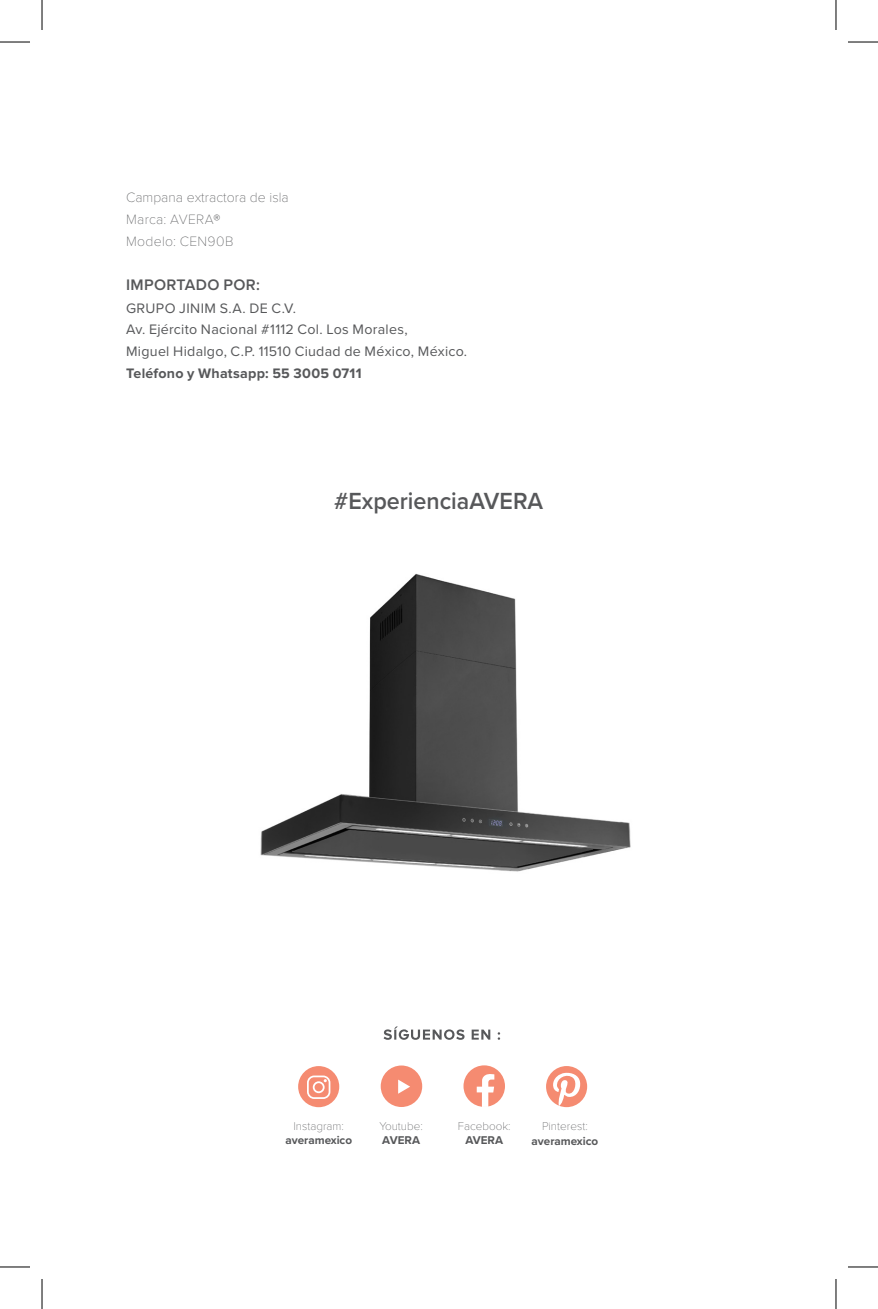
<style>
.page{position:relative;width:878px;height:1309px;background:#fff}
.page>*{position:absolute;margin:0;border:0;box-sizing:border-box;transform-origin:0 0}
.t1{font:600 24.2px "Proxima Nova";color:#57585a;scale:.96 1}
.t2{font:600 15.8px "Proxima Nova";letter-spacing:.02em;color:#57585a}
.t3{font:14.2px/21.8px "Proxima Nova";letter-spacing:.02em;color:#57585a}
.t4{font:100 14px/22px "Proxima Nova T";color:#57585a}
.t5{font:700 11.6px/14px "Proxima Nova";color:#57585a;text-align:center}
.t6{font:100 11.6px/14px "Proxima Nova T";color:#57585a}
.s1{font-weight:700}
.s2{font-family:"Proxima Nova T";font-weight:100}
.s3{font-family:"Proxima Nova";font-weight:700}
</style>
<div class="page">
<img style="left:260px;top:573px;width:371px;height:299px">
<svg style="left:383px;top:1026px;width:81px;height:13px"></svg>
<svg style="left:471px;top:1029px;width:19px;height:10px"></svg>
<div style="left:298px;top:1066px;width:41px;height:41px;background:#f58b71;border-radius:50%"></div>
<svg style="left:307px;top:1075px;width:23px;height:24px"></svg>
<div style="left:381px;top:1065px;width:41px;height:42px;background:#f58b71;border-radius:50%"></div>
<svg style="left:398px;top:1079px;width:12px;height:14px"></svg>
<div style="left:463px;top:1065px;width:42px;height:42px;background:#f58b71;border-radius:50%"></div>
<svg style="left:477px;top:1074px;width:17px;height:33px"></svg>
<svg style="left:546px;top:1066px;width:41px;height:41px"></svg>
<hr style="left:0;top:42px;width:30px;height:1px;background:#000">
<hr style="left:848px;top:42px;width:30px;height:1px;background:#000">
<hr style="left:0;top:1266px;width:30px;height:1px;background:#000">
<hr style="left:848px;top:1266px;width:30px;height:1px;background:#000">
<hr style="left:42px;top:0;width:1px;height:30px;background:#000">
<hr style="left:42px;top:1279px;width:1px;height:30px;background:#000">
<hr style="left:835px;top:0;width:1px;height:30px;background:#000">
<hr style="left:835px;top:1279px;width:1px;height:30px;background:#000">
<p class="t4" style="left:126px;top:185px;width:164px">Campana extractora de isla<br>Marca: AVERA®<br>Modelo: CEN90B</p>
<p class="t2" style="left:126px;top:273px;width:135px">IMPORTADO POR:</p>
<p class="t3" style="left:126px;top:296px;width:343px">GRUPO JINIM S.A. DE C.V.<br>Av. Ejército Nacional #1112 Col. Los Morales,<br>Miguel Hidalgo, C.P. 11510 Ciudad de México, México.<br><span class="s1">Teléfono y Whatsapp: 55 3005 0711</span></p>
<h1 class="t1" style="left:334px;top:482px;width:219px">#ExperienciaAVERA</h1>
<p class="t5" style="left:285px;top:1119px;width:68px"><span class="s2">Instagram: </span>averamexico</p>
<p class="t6" style="left:379px;top:1118px;width:45px">Youtube:<br><span class="s3">AVERA</span></p>
<p class="t6" style="left:458px;top:1118px;width:54px;text-align:center">Facebook:<br><span class="s3">AVERA</span></p>
<p class="t5" style="left:531px;top:1119px;width:68px"><span class="s2">Pinterest: </span>averamexico</p>
</div>
